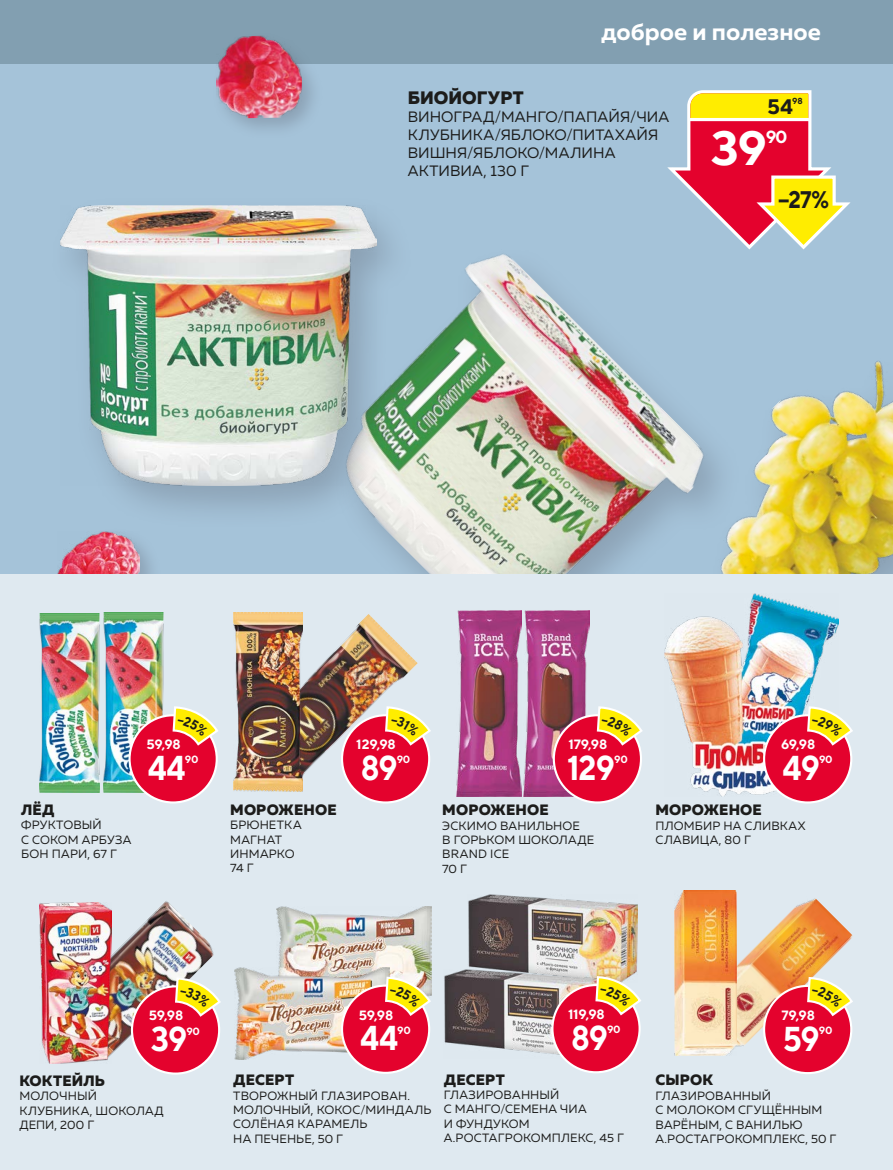
<style>
.page{position:relative;width:893px;height:1170px;background:#fff}
.page>*{position:absolute;margin:0;border:0;box-sizing:border-box;transform-origin:0 0}
.t1{font:700 48px "TT Norms";color:#fff}
.t2{font:700 34.5px "TT Norms";letter-spacing:-.025em;color:#fff;scale:.9 1}
.t3{font:700 24px "Muller";color:#fff}
.t4{font:700 24px "TT Norms";color:#1c1c1b;scale:.9 1}
.t5{font:700 21px "TT Norms";color:#1c1c1b}
.t6{font:800 18px "Muller";color:#1c1c1b}
.t7{font:700 17.55px "TT Norms";color:#fff}
.t8{font:15px/18px "Muller";letter-spacing:.005em;color:#1c1c1b}
.t9{font:800 15px "Muller";letter-spacing:.01em;color:#1c1c1b}
.t10{font:700 13.5px "TT Norms";letter-spacing:-.015em;color:#fff}
.t11{font:12px/14.4px "Muller";letter-spacing:.01em;color:#1c1c1b}
.t12{font:700 10.5px "TT Norms";letter-spacing:-.025em;color:#fff}
.t13{font:700 8.7px "TT Norms";color:#1c1c1b}
</style>
<div class="page">
<div style="left:0;top:64px;width:893px;height:510px;background:#a5c3d9"></div>
<img style="left:376px;top:254px;width:204px;height:320px">
<div style="left:52px;top:526px;width:110px;height:113px;background:#535764;opacity:.3"></div>
<img style="left:57px;top:531px;width:82px;height:43px">
<img style="left:580px;top:321px;width:313px;height:253px">
<div style="left:0;top:574px;width:893px;height:595px;background:#dfe9f0"></div>
<div style="left:0;top:0;width:893px;height:64px;background:#829fb1"></div>
<svg style="left:667px;top:90px;width:184px;height:160px"></svg>
<hr style="left:689px;top:118px;width:120px;height:3px;background:#fff">
<img style="left:53px;top:901px;width:161px;height:163px">
<div style="left:132px;top:986px;width:87px;height:87px;background:#e4022d;border-radius:50%"></div>
<img style="left:276px;top:906px;width:155px;height:69px">
<img style="left:665px;top:593px;width:173px;height:203px">
<div style="left:764px;top:715px;width:87px;height:87px;background:#e4022d;border-radius:50%"></div>
<img style="left:303px;top:614px;width:115px;height:175px">
<div style="left:342px;top:715px;width:87px;height:87px;background:#e4022d;border-radius:50%"></div>
<img style="left:736px;top:892px;width:117px;height:160px">
<div style="left:764px;top:985px;width:87px;height:87px;background:#e4022d;border-radius:50%"></div>
<div style="left:763px;top:984px;width:89px;height:90px;border:2px solid #fff;border-radius:50%"></div>
<img style="left:674px;top:890px;width:62px;height:164px">
<img style="left:39px;top:902px;width:72px;height:161px">
<div style="left:47px;top:195px;width:368px;height:335px;background:#535764;opacity:.3"></div>
<img style="left:61px;top:206px;width:315px;height:279px">
<div style="left:212px;top:31px;width:112px;height:109px;background:#535764;opacity:.3"></div>
<img style="left:215px;top:35px;width:88px;height:84px">
<img style="left:235px;top:967px;width:155px;height:92px">
<div style="left:342px;top:985px;width:87px;height:87px;background:#e4022d;border-radius:50%"></div>
<img style="left:468px;top:894px;width:170px;height:80px">
<img style="left:444px;top:969px;width:170px;height:89px">
<div style="left:552px;top:984px;width:88px;height:88px;background:#e4022d;border-radius:50%"></div>
<div style="left:551px;top:983px;width:90px;height:90px;border:2px solid #fff;border-radius:50%"></div>
<img style="left:103px;top:612px;width:60px;height:180px">
<img style="left:39px;top:613px;width:60px;height:179px">
<img style="left:524px;top:610px;width:65px;height:186px">
<img style="left:456px;top:610px;width:66px;height:186px">
<div style="left:130px;top:715px;width:87px;height:87px;background:#e4022d;border-radius:50%"></div>
<div style="left:128px;top:714px;width:90px;height:89px;border:2px solid #fff;border-radius:50%"></div>
<img style="left:233px;top:612px;width:70px;height:179px">
<div style="left:554px;top:715px;width:87px;height:87px;background:#e4022d;border-radius:50%"></div>
<svg style="left:174px;top:976px;width:47px;height:93px"></svg>
<svg style="left:806px;top:705px;width:47px;height:93px"></svg>
<svg style="left:384px;top:705px;width:47px;height:93px"></svg>
<svg style="left:806px;top:975px;width:47px;height:94px"></svg>
<svg style="left:384px;top:975px;width:48px;height:93px"></svg>
<svg style="left:594px;top:974px;width:47px;height:94px"></svg>
<svg style="left:171px;top:706px;width:47px;height:92px"></svg>
<svg style="left:596px;top:706px;width:47px;height:92px"></svg>
<h3 class="t3" style="left:601px;top:17px;width:221px">доброе и полезное</h3>
<h3 class="t6" style="left:408px;top:87px;width:117px">БИОЙОГУРТ</h3>
<p class="t8" style="left:408px;top:108px;width:263px">ВИНОГРАД/МАНГО/ПАПАЙЯ/ЧИА<br>КЛУБНИКА/ЯБЛОКО/ПИТАХАЙЯ<br>ВИШНЯ/ЯБЛОКО/МАЛИНА<br>АКТИВИА, 130 Г</p>
<h3 class="t5" style="left:767px;top:93px;width:27px">54</h3>
<p class="t13" style="left:792px;top:96px;width:12px">98</p>
<h1 class="t1" style="left:711px;top:118px;width:57px">39</h1>
<h3 class="t7" style="left:766px;top:126px;width:23px">90</h3>
<h3 class="t4" style="left:778px;top:184px;width:58px">−27%</h3>
<p class="t9" style="left:21px;top:800px;width:35px">ЛЁД</p>
<p class="t11" style="left:21px;top:817px;width:112px">ФРУКТОВЫЙ<br>С СОКОМ АРБУЗА<br>БОН ПАРИ, 67 Г</p>
<p class="t10" style="left:146px;top:736px;width:36px">59,98</p>
<h2 class="t2" style="left:148px;top:746px;width:43px">44</h2>
<p class="t12" style="left:185px;top:753px;width:15px">90</p>
<p class="t9" style="left:230px;top:800px;width:108px">МОРОЖЕНОЕ</p>
<p class="t11" style="left:230px;top:817px;width:73px">БРЮНЕТКА<br>МАГНАТ<br>ИНМАРКО<br>74 Г</p>
<p class="t10" style="left:356px;top:736px;width:41px">129,98</p>
<h2 class="t2" style="left:361px;top:746px;width:42px">89</h2>
<p class="t12" style="left:397px;top:753px;width:15px">90</p>
<p class="t10" style="left:568px;top:736px;width:40px">179,98</p>
<p class="t10" style="left:781px;top:736px;width:36px">69,98</p>
<h2 class="t2" style="left:567px;top:746px;width:55px">129</h2>
<p class="t12" style="left:614px;top:753px;width:15px">90</p>
<h2 class="t2" style="left:783px;top:746px;width:43px">49</h2>
<p class="t12" style="left:819px;top:753px;width:15px">90</p>
<p class="t9" style="left:442px;top:800px;width:108px">МОРОЖЕНОЕ</p>
<p class="t11" style="left:442px;top:818px;width:154px">ЭСКИМО ВАНИЛЬНОЕ<br>В ГОРЬКОМ ШОКОЛАДЕ<br>BRAND ICE<br>70 Г</p>
<p class="t9" style="left:655px;top:800px;width:108px">МОРОЖЕНОЕ</p>
<p class="t11" style="left:655px;top:818px;width:152px">ПЛОМБИР НА СЛИВКАХ<br>СЛАВИЦА, 80 Г</p>
<p class="t10" style="left:149px;top:1007px;width:36px">59,98</p>
<p class="t10" style="left:359px;top:1006px;width:36px">59,98</p>
<p class="t10" style="left:568px;top:1005px;width:38px">119,98</p>
<p class="t10" style="left:781px;top:1006px;width:35px">79,98</p>
<h2 class="t2" style="left:151px;top:1017px;width:42px">39</h2>
<p class="t12" style="left:186px;top:1024px;width:15px">90</p>
<h2 class="t2" style="left:360px;top:1016px;width:43px">44</h2>
<p class="t12" style="left:397px;top:1023px;width:15px">90</p>
<h2 class="t2" style="left:571px;top:1015px;width:42px">89</h2>
<p class="t12" style="left:607px;top:1022px;width:15px">90</p>
<h2 class="t2" style="left:783px;top:1016px;width:43px">59</h2>
<p class="t12" style="left:819px;top:1023px;width:15px">90</p>
<p class="t9" style="left:19px;top:1070px;width:87px">КОКТЕЙЛЬ</p>
<p class="t11" style="left:19px;top:1088px;width:146px">МОЛОЧНЫЙ<br>КЛУБНИКА, ШОКОЛАД<br>ДЕПИ, 200 Г</p>
<p class="t9" style="left:233px;top:1070px;width:62px">ДЕСЕРТ</p>
<p class="t11" style="left:233px;top:1087px;width:200px">ТВОРОЖНЫЙ ГЛАЗИРОВАН.<br>МОЛОЧНЫЙ, КОКОС/МИНДАЛЬ<br>СОЛЁНАЯ КАРАМЕЛЬ<br>НА ПЕЧЕНЬЕ, 50 Г</p>
<p class="t9" style="left:444px;top:1069px;width:62px">ДЕСЕРТ</p>
<p class="t11" style="left:444px;top:1087px;width:182px">ГЛАЗИРОВАННЫЙ<br>С МАНГО/СЕМЕНА ЧИА<br>И ФУНДУКОМ<br>А.РОСТАГРОКОМПЛЕКС, 45 Г</p>
<p class="t9" style="left:655px;top:1070px;width:59px">СЫРОК</p>
<p class="t11" style="left:655px;top:1088px;width:182px">ГЛАЗИРОВАННЫЙ<br>С МОЛОКОМ СГУЩЁННЫМ<br>ВАРЁНЫМ, С ВАНИЛЬЮ<br>А.РОСТАГРОКОМПЛЕКС, 50 Г</p>
</div>
